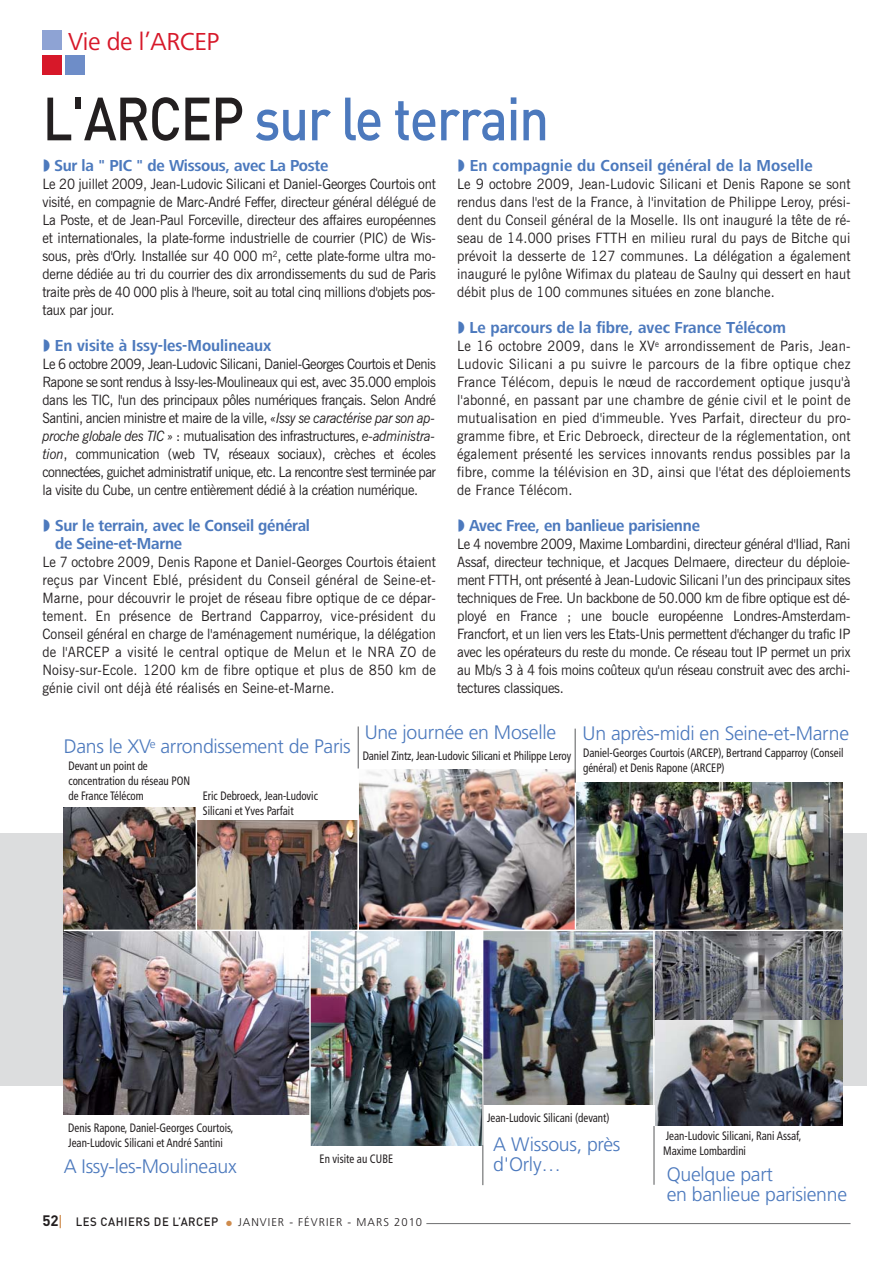
<style>
.page{position:relative;width:893px;height:1263px;background:#fff}
.page>*{position:absolute;margin:0;border:0;box-sizing:border-box;transform-origin:0 0}
.t1{font:500 60px "DIN";letter-spacing:-.025em;color:#4c79bd;scale:.88 1}
.t2{font:25.5px "Frutiger Next LT";letter-spacing:-.015em;color:#d71829}
.t3{font:300 19.5px/19.5px "Frutiger LT Std";letter-spacing:-.015em;color:#4c79bd}
.t4{font:700 16.5px/18px "Frutiger Next LT";letter-spacing:-.015em;color:#4c79bd;scale:.94 1}
.t5{font:700 16.5px "Frutiger Next LT";letter-spacing:.01em;color:#4c79bd;scale:.94 1}
.t6{font:700 15px "DIN";color:#231f20}
.t7{font:14.25px/18px "News Gothic BT";letter-spacing:-.015em;color:#231f20;text-align:justify;scale:.94 1}
.t8{font:14.25px/18px "News Gothic BT";letter-spacing:.01em;color:#231f20;scale:.94 1}
.t9{font:14.25px/18px "News Gothic BT";letter-spacing:-.04em;color:#231f20;scale:.94 1}
.t10{font:italic 14.25px "News Gothic BT";letter-spacing:-.03em;color:#231f20;scale:.94 1}
.t11{font:14.25px "News Gothic BT";letter-spacing:.02em;color:#231f20;scale:.94 1}
.t12{font:condensed 12.15px/15px "Frutiger LT Std";color:#231f20;scale:.9 1}
.t13{font:300 11.25px "Frutiger LT Std";letter-spacing:.09em;color:#231f20}
.s1{color:#231f20}
.s2{font-style:italic}
.s3{font-style:normal}
.s4{color:#ce8b4d}
.s5{font-family:"DIN";font-weight:500;font-size:12px}
</style>
<div class="page">
<div style="left:43px;top:31px;width:19px;height:19px;background:#8ea3d4"></div>
<div style="left:43px;top:55px;width:19px;height:20px;background:#d71829"></div>
<div style="left:65px;top:55px;width:20px;height:20px;background:#6e8dc8"></div>
<hr style="left:426px;top:1223px;width:424px;height:1px;background:#6d6e70">
<div style="left:0;top:833px;width:867px;height:253px;background:#dcddde"></div>
<img style="left:576px;top:783px;width:266px;height:147px">
<img style="left:483px;top:931px;width:170px;height:174px">
<img style="left:359px;top:769px;width:216px;height:161px">
<img style="left:197px;top:821px;width:160px;height:109px">
<img style="left:655px;top:1020px;width:188px;height:106px">
<img style="left:64px;top:931px;width:245px;height:184px">
<img style="left:311px;top:931px;width:171px;height:214px">
<hr style="left:309px;top:931px;width:2px;height:249px;background:#fff">
<hr style="left:357px;top:769px;width:2px;height:161px;background:#fff">
<hr style="left:358px;top:726px;width:1px;height:43px;background:#58595b">
<hr style="left:482px;top:1105px;width:1px;height:80px;background:#58595b">
<hr style="left:653px;top:1126px;width:1px;height:59px;background:#58595b">
<hr style="left:575px;top:782px;width:1px;height:148px;background:#fff">
<img style="left:64px;top:808px;width:132px;height:122px">
<hr style="left:196px;top:793px;width:1px;height:137px;background:#fff">
<hr style="left:575px;top:729px;width:1px;height:54px;background:#58595b">
<hr style="left:482px;top:930px;width:1px;height:215px;background:#fff">
<hr style="left:64px;top:930px;width:778px;height:1px;background:#fff">
<svg style="left:655px;top:931px;width:188px;height:89px"></svg>
<hr style="left:653px;top:931px;width:2px;height:194px;background:#fff">
<h1 class="t2" style="left:68px;top:32px;width:153px">Vie de l’ARCEP</h1>
<h1 class="t1" style="left:43px;top:98px;width:577px"><span class="s1">L'ARCEP</span> sur le terrain</h1>
<h3 class="t4" style="left:43px;top:158px;width:306px">◗ Sur la " PIC " de Wissous, avec La Poste</h3>
<p class="t7" style="left:43px;top:176px;width:420px">Le 20 juillet 2009, Jean-Ludovic Silicani et Daniel-Georges Courtois ont visité, en compagnie de Marc-André Feffer, directeur général délégué de La Poste, et de Jean-Paul Forceville, directeur des affaires européennes et internationales, la plate-forme industrielle de courrier (PIC) de Wis-</p>
<p class="t7" style="left:43px;top:248px;width:420px">sous, près d'Orly. Installée sur 40 000 m<sup>2</sup>, cette plate-forme ultra mo-</p>
<p class="t7" style="left:43px;top:266px;width:420px">derne dédiée au tri du courrier des dix arrondissements du sud de Paris</p>
<p class="t7" style="left:43px;top:284px;width:420px">traite près de 40 000 plis à l'heure, soit au total cinq millions d'objets pos-</p>
<p class="t7" style="left:43px;top:302px;width:78px">taux par jour.</p>
<h3 class="t4" style="left:43px;top:338px;width:245px">◗ En visite à Issy-les-Moulineaux</h3>
<p class="t7" style="left:43px;top:356px;width:420px">Le 6 octobre 2009, Jean-Ludovic Silicani, Daniel-Georges Courtois et Denis Rapone se sont rendus à Issy-les-Moulineaux qui est, avec 35.000 emplois dans les TIC, l'un des principaux pôles numériques français. Selon André Santini, ancien ministre et maire de la ville, <span class="s2">«Issy se caractérise par son ap-</span></p>
<p class="t10" style="left:43px;top:431px;width:419px">proche globale des TIC » <span class="s3">: mutualisation des infrastructures,</span> e-administra-</p>
<p class="t7" style="left:43px;top:446px;width:420px"><span class="s2">tion</span>, communication (web TV, réseaux sociaux), crèches et écoles</p>
<p class="t9" style="left:43px;top:464px;width:420px">connectées, guichet administratif unique, etc. La rencontre s'est terminée par la visite du Cube, un centre entièrement dédié à la création numérique.</p>
<h3 class="t4" style="left:55px;top:518px;width:273px;text-indent:-13px">◗ Sur le terrain, avec le Conseil général de Seine-et-Marne</h3>
<p class="t7" style="left:43px;top:554px;width:420px">Le 7 octobre 2009, Denis Rapone et Daniel-Georges Courtois étaient reçus par Vincent Eblé, président du Conseil général de Seine-et-Marne, pour découvrir le projet de réseau fibre optique de ce dépar-</p>
<p class="t7" style="left:43px;top:608px;width:49px">tement.</p>
<p class="t7" style="left:43px;top:608px;width:420px;text-indent:53px">En présence de Bertrand Capparroy, vice-président du Conseil général en charge de l'aménagement numérique, la délégation de l'ARCEP a visité le central optique de Melun et le NRA ZO de Noisy-sur-Ecole. 1200 km de fibre optique et plus de 850 km de</p>
<p class="t8" style="left:43px;top:680px;width:312px">génie civil ont déjà été réalisés en Seine-et-Marne.</p>
<h3 class="t5" style="left:457px;top:159px;width:380px">◗ En compagnie du Conseil général de la Moselle</h3>
<p class="t8" style="left:457px;top:176px;width:420px">Le 9 octobre 2009, Jean-Ludovic Silicani et Denis Rapone se sont rendus dans l'est de la France, à l'invitation de Philippe Leroy, prési-</p>
<p class="t8" style="left:457px;top:212px;width:420px">dent du Conseil général de la Moselle. Ils ont inauguré la tête de ré-</p>
<p class="t8" style="left:457px;top:230px;width:420px">seau de 14.000 prises FTTH en milieu rural du pays de Bitche qui</p>
<p class="t7" style="left:457px;top:248px;width:420px">prévoit la desserte de 127 communes. La délégation a également inauguré le pylône Wifimax du plateau de Saulny qui dessert en haut débit plus de 100 communes situées en zone blanche.</p>
<h3 class="t4" style="left:457px;top:320px;width:351px">◗ Le parcours de la fibre, avec France Télécom</h3>
<p class="t7" style="left:457px;top:338px;width:420px">Le 16 octobre 2009, dans le XV<sup>e</sup> arrondissement de Paris, Jean-Ludovic Silicani a pu suivre le parcours de la fibre optique chez France Télécom, depuis le nœud de raccordement optique jusqu'à l'abonné, en passant par une chambre de génie civil et le point de mutualisation en pied d'immeuble. Yves Parfait, directeur du pro-</p>
<p class="t11" style="left:457px;top:431px;width:420px">gramme fibre, et Eric Debroeck, directeur de la réglementation, ont</p>
<p class="t7" style="left:457px;top:446px;width:420px">également présenté les services innovants rendus possibles par la fibre, comme la télévision en 3D, ainsi que l'état des déploiements de France Télécom.</p>
<h3 class="t4" style="left:457px;top:518px;width:260px">◗ Avec Free, en banlieue parisienne</h3>
<p class="t7" style="left:457px;top:536px;width:420px">Le 4 novembre 2009, Maxime Lombardini, directeur général d'Iliad, Rani<br>Assaf, directeur technique, et Jacques Delmaere, directeur du déploie-</p>
<p class="t7" style="left:457px;top:572px;width:420px">ment FTTH, ont présenté à Jean-Ludovic Silicani l’un des principaux sites</p>
<p class="t7" style="left:457px;top:590px;width:420px">techniques de Free. Un backbone de 50.000 km de fibre optique est dé-</p>
<p class="t7" style="left:457px;top:608px;width:33px">ployé</p>
<p class="t7" style="left:457px;top:608px;width:420px;text-indent:39px">en France ; une boucle européenne Londres-Amsterdam-Francfort, et un lien vers les Etats-Unis permettent d'échanger du trafic IP avec les opérateurs du reste du monde. Ce réseau tout IP permet un prix au Mb/s 3 à 4 fois moins coûteux qu'un réseau construit avec des archi-</p>
<p class="t7" style="left:457px;top:680px;width:115px">tectures classiques.</p>
<h2 class="t3" style="left:64px;top:738px;width:289px">Dans le XV<sup>e</sup> arrondissement de Paris</h2>
<p class="t12" style="left:68px;top:760px;width:137px">Devant un point de concentration du réseau PON de France Télécom</p>
<p class="t12" style="left:203px;top:789px;width:129px">Eric Debroeck, Jean-Ludovic<br>Silicani et Yves Parfait</p>
<h2 class="t3" style="left:365px;top:724px;width:193px">Une journée en Moselle</h2>
<h2 class="t3" style="left:583px;top:725px;width:268px">Un après-midi en Seine-et-Marne</h2>
<p class="t12" style="left:583px;top:746px;width:291px;text-indent:-220px">Daniel Zintz, Jean-Ludovic Silicani et Philippe Leroy Daniel-Georges Courtois (ARCEP), Bertrand Capparroy (Conseil général) et Denis Rapone (ARCEP)</p>
<p class="t12" style="left:68px;top:1121px;width:185px">Denis Rapone, Daniel-Georges Courtois,<br>Jean-Ludovic Silicani et André Santini</p>
<h2 class="t3" style="left:64px;top:1158px;width:174px">A Issy-les-Moulineaux</h2>
<p class="t12" style="left:320px;top:1152px;width:83px">En visite au CUBE</p>
<p class="t6" style="left:43px;top:1215px;width:21px">52<span class="s4">❘</span></p>
<p class="t13" style="left:76px;top:1217px;width:348px"><span class="s5">LES CAHIERS DE L’ARCEP</span> <span class="s4">●</span> JANVIER - FÉVRIER - MARS 2010</p>
<p class="t12" style="left:487px;top:1111px;width:138px">Jean-Ludovic Silicani (devant)</p>
<h2 class="t3" style="left:493px;top:1136px;width:129px">A Wissous, près d'Orly…</h2>
<p class="t12" style="left:663px;top:1130px;width:155px">Jean-Ludovic Silicani, Rani Assaf,<br>Maxime Lombardini</p>
<h2 class="t3" style="left:667px;top:1166px;width:182px">Quelque part<br>en banlieue parisienne</h2>
</div>
